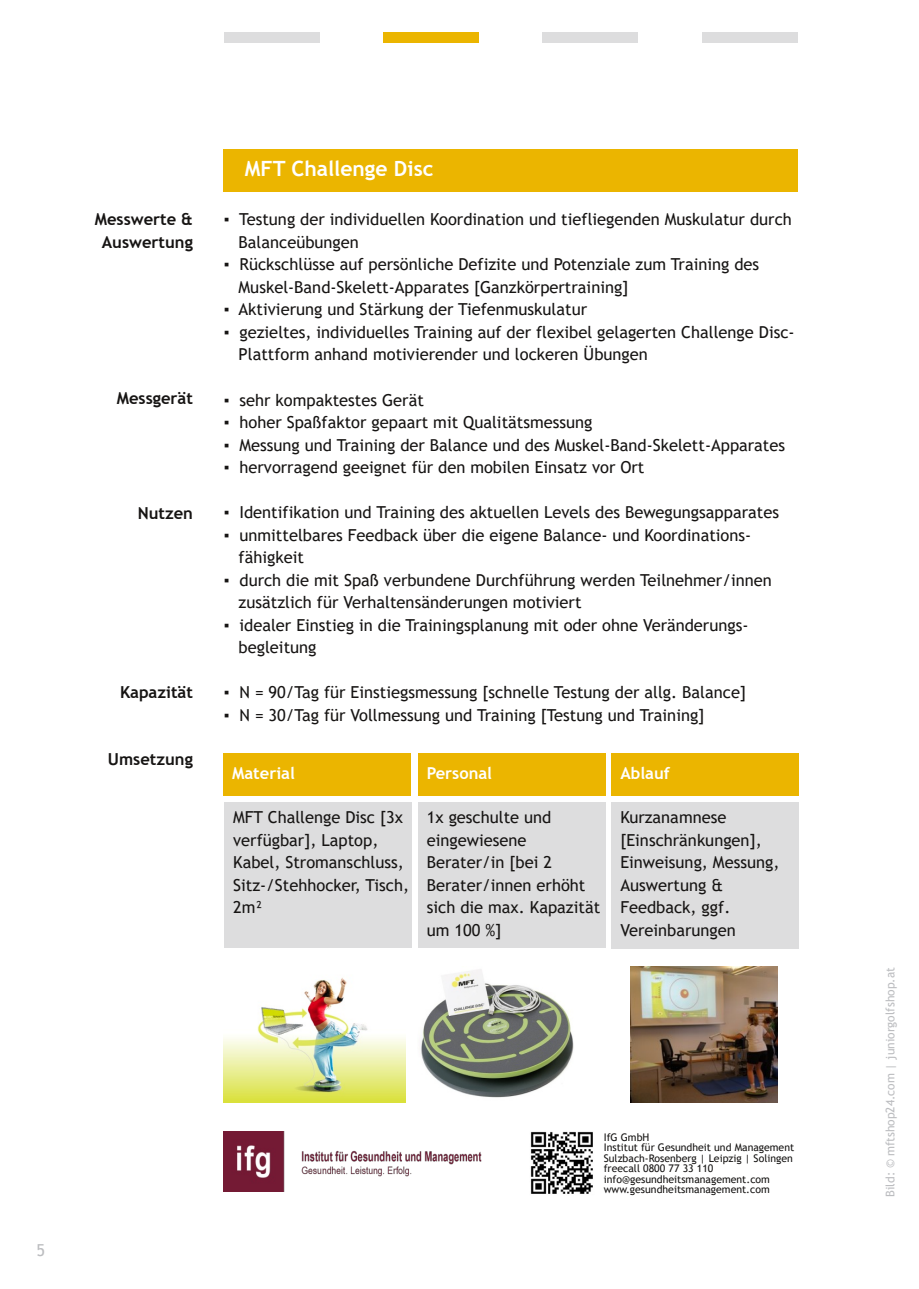
<style>
.page{position:relative;width:919px;height:1289px;background:#fff}
.page>*{position:absolute;margin:0;border:0;box-sizing:border-box;transform-origin:0 0}
.t1{font:700 21px "Trebuchet MS";color:#fff}
.t2{font:16.5px/22.5px "Trebuchet MS";color:#161413}
.t3{font:700 16.5px/22.5px "Trebuchet MS";color:#161413;text-align:center}
.t4{font:700 16.5px "Trebuchet MS";color:#fff}
.t5{font:16.5px "Trebuchet MS";color:#bcbdc0}
.t6{font:12px "Trebuchet MS";color:#bcbdc0}
.t7{font:10.5px/10.5px "Trebuchet MS";color:#161413}
</style>
<div class="page">
<img style="left:224px;top:1131px;width:258px;height:60px">
<img style="left:530px;top:1131px;width:63px;height:63px">
<div style="left:611px;top:802px;width:188px;height:147px;background:#ddddde"></div>
<div style="left:418px;top:802px;width:187px;height:145px;background:#ddddde"></div>
<div style="left:225px;top:802px;width:187px;height:145px;background:#ddddde"></div>
<div style="left:224px;top:753px;width:187px;height:43px;background:#ebb500"></div>
<div style="left:418px;top:753px;width:187px;height:43px;background:#ebb500"></div>
<div style="left:611px;top:753px;width:188px;height:43px;background:#ebb500"></div>
<img style="left:224px;top:977px;width:181px;height:125px">
<img style="left:421px;top:969px;width:153px;height:129px">
<div style="left:224px;top:149px;width:574px;height:43px;background:#ebb500"></div>
<div style="left:224px;top:32px;width:96px;height:11px;background:#ddddde"></div>
<div style="left:701px;top:32px;width:96px;height:11px;background:#ddddde"></div>
<div style="left:383px;top:32px;width:96px;height:11px;background:#ebb500"></div>
<div style="left:542px;top:32px;width:96px;height:11px;background:#ddddde"></div>
<img style="left:630px;top:966px;width:147px;height:136px">
<p class="t3" style="left:95px;top:208px;width:100px">Messwerte &amp;<br>Auswertung</p>
<p class="t3" style="left:117px;top:387px;width:78px">Messgerät</p>
<p class="t3" style="left:138px;top:501px;width:57px">Nutzen</p>
<p class="t3" style="left:120px;top:680px;width:74px">Kapazität</p>
<p class="t3" style="left:108px;top:748px;width:86px">Umsetzung</p>
<p class="t1" style="left:245px;top:156px;width:190px">MFT Challenge Disc</p>
<p class="t2" style="left:238px;top:208px;width:554px;text-indent:-15px">▪ Testung der individuellen Koordination und tiefliegenden Muskulatur durch<br>Balanceübungen</p>
<p class="t2" style="left:238px;top:253px;width:522px;text-indent:-15px">▪ Rückschlüsse auf persönliche Defizite und Potenziale zum Training des<br>Muskel‐Band‐Skelett‐Apparates [Ganzkörpertraining]</p>
<p class="t2" style="left:224px;top:298px;width:365px">▪ Aktivierung und Stärkung der Tiefenmuskulatur</p>
<p class="t2" style="left:238px;top:321px;width:557px;text-indent:-15px">▪ gezieltes, individuelles Training auf der flexibel gelagerten Challenge Disc‐<br>Plattform anhand motivierender und lockeren Übungen</p>
<p class="t2" style="left:224px;top:388px;width:202px">▪ sehr kompaktestes Gerät</p>
<p class="t2" style="left:224px;top:411px;width:370px">▪ hoher Spaßfaktor gepaart mit Qualitätsmessung</p>
<p class="t2" style="left:224px;top:433px;width:563px">▪ Messung und Training der Balance und des Muskel‐Band‐Skelett‐Apparates</p>
<p class="t2" style="left:224px;top:456px;width:422px">▪ hervorragend geeignet für den mobilen Einsatz vor Ort</p>
<p class="t2" style="left:224px;top:501px;width:556px">▪ Identifikation und Training des aktuellen Levels des Bewegungsapparates</p>
<p class="t2" style="left:238px;top:523px;width:514px;text-indent:-15px">▪ unmittelbares Feedback über die eigene Balance‐ und Koordinations‐ fähigkeit</p>
<p class="t2" style="left:238px;top:568px;width:534px;text-indent:-15px">▪ durch die mit Spaß verbundene Durchführung werden Teilnehmer/innen zusätzlich für Verhaltensänderungen motiviert</p>
<p class="t2" style="left:238px;top:613px;width:511px;text-indent:-15px">▪ idealer Einstieg in die Trainingsplanung mit oder ohne Veränderungs‐ begleitung</p>
<p class="t2" style="left:224px;top:681px;width:524px">▪ N = 90/Tag für Einstiegsmessung [schnelle Testung der allg. Balance]</p>
<p class="t2" style="left:224px;top:703px;width:482px">▪ N = 30/Tag für Vollmessung und Training [Testung und Training]</p>
<p class="t4" style="left:232px;top:763px;width:64px">Material</p>
<p class="t4" style="left:427px;top:763px;width:67px">Personal</p>
<p class="t4" style="left:620px;top:763px;width:51px">Ablauf</p>
<p class="t2" style="left:233px;top:806px;width:177px">MFT Challenge Disc [3x verfügbar], Laptop,<br>Kabel, Stromanschluss,<br>Sitz‐/Stehhocker, Tisch,<br>2m²</p>
<p class="t2" style="left:427px;top:806px;width:175px">1x geschulte und eingewiesene<br>Berater/in [bei 2<br>Berater/innen erhöht sich die max. Kapazität um 100 %]</p>
<p class="t2" style="left:620px;top:806px;width:160px">Kurzanamnese [Einschränkungen],<br>Einweisung, Messung,<br>Auswertung &amp;<br>Feedback, ggf.<br>Vereinbarungen</p>
<p class="t5" style="left:36px;top:1240px;width:10px">5</p>
<p class="t7" style="left:603px;top:1131px;width:192px">IfG GmbH<br>Institut für Gesundheit und Management<br>Sulzbach‐Rosenberg | Leipzig | Solingen freecall 0800 77 33 110 info@gesundheitsmanagement.com www.gesundheitsmanagement.com</p>
<p class="t6" style="left:883px;top:1196px;width:231px;rotate:-90deg">Bild: © mftshop24.com | juniorgolfshop.at</p>
</div>
